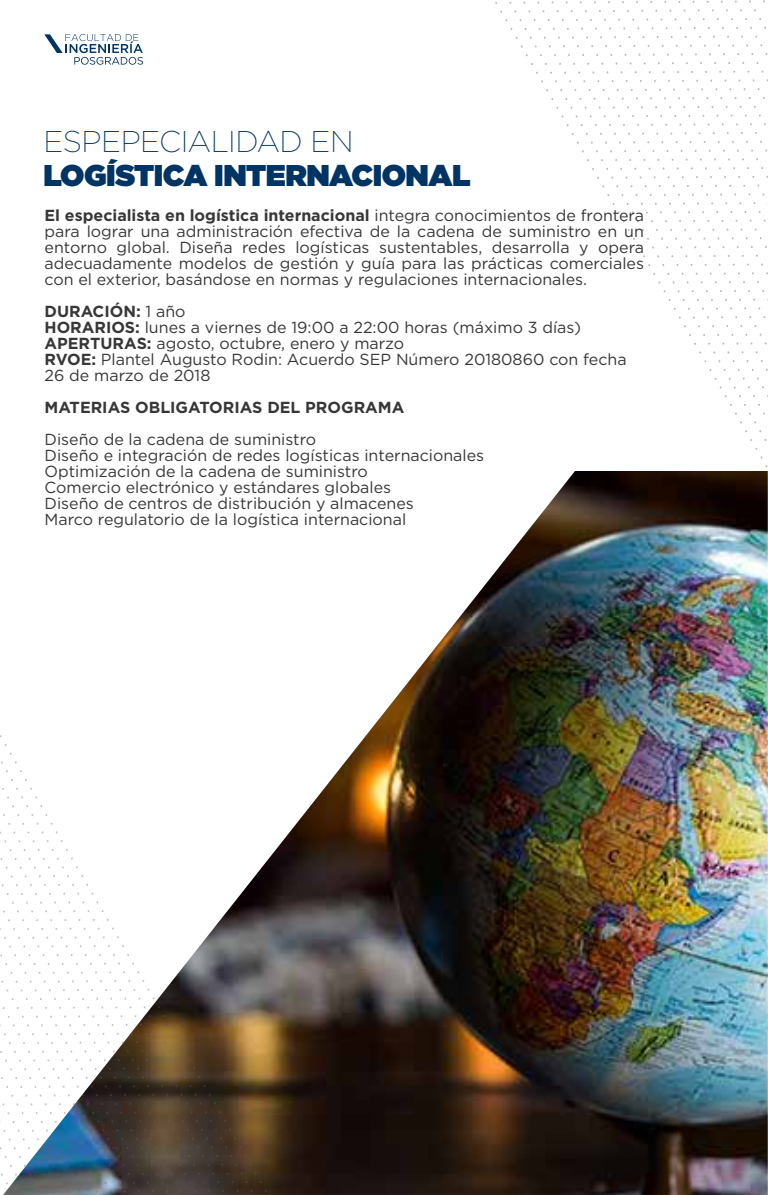
<style>
.page{position:relative;width:768px;height:1195px;background:#fff}
.page>*{position:absolute;margin:0;border:0;box-sizing:border-box;transform-origin:0 0}
.t1{font:900 30px "Gotham";letter-spacing:-.015em;color:#003465}
.t2{font:200 30px "Gotham";letter-spacing:-.015em;color:#003465}
.t3{font:16px/16px "Gotham";color:#373737}
.t4{font:700 16px "Gotham";color:#373737}
.s1{font-weight:700}
</style>
<div class="page">
<svg style="left:44px;top:34px;width:99px;height:31px"></svg>
<svg style="left:495px;top:0;width:273px;height:468px"></svg>
<img style="left:343px;top:471px;width:425px;height:724px">
<svg style="left:0;top:735px;width:343px;height:460px"></svg>
<h1 class="t2" style="left:44px;top:123px;width:312px">ESPEPECIALIDAD EN</h1>
<h1 class="t1" style="left:44px;top:154px;width:428px">LOGÍSTICA INTERNACIONAL</h1>
<p class="t3" style="left:45px;top:207px;width:601px;text-align:justify"><span class="s1">El especialista en logística internacional</span> integra conocimientos de frontera para lograr una administración efectiva de la cadena de suministro en un entorno global. Diseña redes logísticas sustentables, desarrolla y opera adecuadamente modelos de gestión y guía para las prácticas comerciales con el exterior, basándose en normas y regulaciones internacionales.</p>
<p class="t3" style="left:45px;top:303px;width:584px"><span class="s1">DURACIÓN:</span> 1 año<br><span class="s1">HORARIOS:</span> lunes a viernes de 19:00 a 22:00 horas (máximo 3 días)<br><span class="s1">APERTURAS:</span> agosto, octubre, enero y marzo<br><span class="s1">RVOE:</span> Plantel Augusto Rodin: Acuerdo SEP Número 20180860 con fecha 26 de marzo de 2018</p>
<p class="t4" style="left:45px;top:397px;width:361px">MATERIAS OBLIGATORIAS DEL PROGRAMA</p>
<p class="t3" style="left:45px;top:431px;width:441px">Diseño de la cadena de suministro<br>Diseño e integración de redes logísticas internacionales Optimización de la cadena de suministro<br>Comercio electrónico y estándares globales<br>Diseño de centros de distribución y almacenes<br>Marco regulatorio de la logística internacional</p>
</div>
